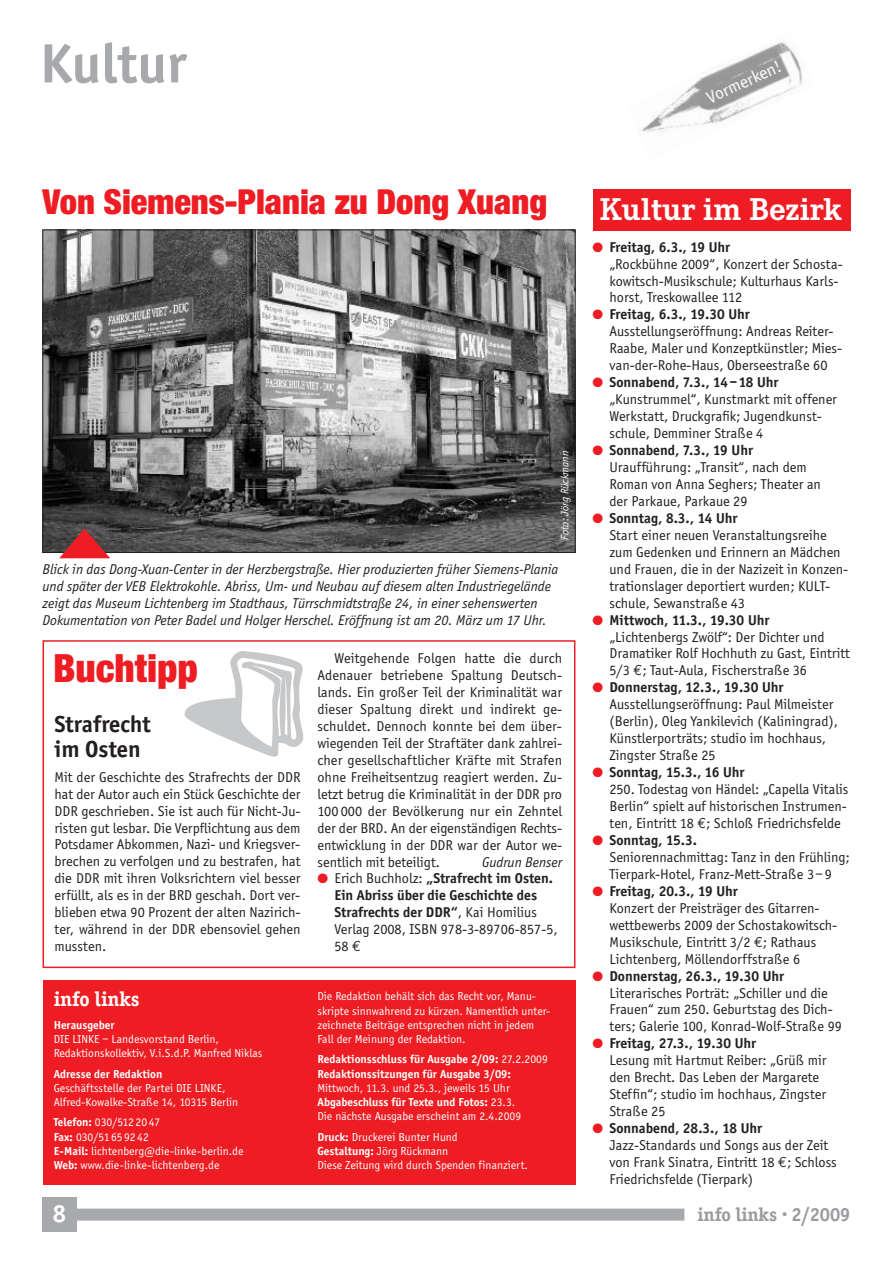
<style>
.page{position:relative;width:893px;height:1263px;background:#fff}
.page>*{position:absolute;margin:0;border:0;box-sizing:border-box;transform-origin:0 0}
.t1{font:700 57px "Officina Sans";color:#a8a9ad}
.t2{font:900 condensed 39px "Helvetica Neue";color:#ee1d23}
.t3{font:900 condensed 34.5px "Helvetica Neue";color:#ee1d23}
.t4{font:700 32.7px "Corporate E";color:#fff}
.t5{font:700 25.5px "Officina Sans";color:#fff}
.t6{font:700 24px/25.5px "Officina Sans";color:#231f20}
.t7{font:700 21px "Officina Serif";color:#fff}
.t8{font:700 19.5px "Officina Serif";color:#999b9e}
.t9{font:18px "Officina Sans";color:#fff}
.t10{font:14.7px/17px "Officina Sans";color:#231f20}
.t11{font:italic 14.7px/17px "Officina Sans";color:#231f20}
.t12{font:700 14.7px/17px "Officina Sans";color:#231f20}
.t13{font:12px/14.2px "Officina Sans";color:#fff}
.t14{font:700 12px/14.2px "Officina Sans";color:#fff}
.t15{font:italic 11.25px "Officina Sans";color:#fff}
.s1{font-weight:700}
.s2{color:#ee1d23}
.s3{font-weight:400}
.s4{font-family:"Euro Mono";font-weight:400}
.s5{font-family:"Euro Mono"}
</style>
<div class="page">
<div style="left:43px;top:980px;width:532px;height:204px;background:#ee1d23"></div>
<div style="left:593px;top:190px;width:257px;height:41px;background:#ee1d23"></div>
<img style="left:637px;top:42px;width:165px;height:90px">
<div style="left:43px;top:1198px;width:34px;height:34px;background:#a8a9ad"></div>
<div style="left:75px;top:1208px;width:609px;height:12px;background:#a8a9ad"></div>
<svg style="left:184px;top:651px;width:120px;height:106px"></svg>
<div style="left:43px;top:640px;width:532px;height:328px;border:2px solid #ee1d23"></div>
<img style="left:45px;top:232px;width:528px;height:319px">
<svg style="left:59px;top:528px;width:51px;height:30px;background:#9c3639"></svg>
<h1 class="t1" style="left:40px;top:29px;width:148px">Kultur</h1>
<p class="t9" style="left:703px;top:89px;width:81px;rotate:-25deg">Vormerken!</p>
<h3 class="t3" style="left:43px;top:190px;width:506px">Von Siemens-Plania zu Dong Xuang</h3>
<p class="t15" style="left:558px;top:540px;width:91px;rotate:-90deg">Foto: Jörg Rückmann</p>
<p class="t11" style="left:43px;top:560px;width:517px">Blick in das Dong-Xuan-Center in der Herzbergstraße. Hier produzierten früher Siemens-Plania und später der VEB Elektrokohle. Abriss, Um- und Neubau auf diesem alten Industriegelände zeigt das Museum Lichtenberg im Stadthaus, Türrschmidtstraße 24, in einer sehenswerten Dokumentation von Peter Badel und Holger Herschel. Eröffnung ist am 20. März um 17 Uhr.</p>
<h2 class="t2" style="left:53px;top:654px;width:146px">Buchtipp</h2>
<h3 class="t6" style="left:54px;top:711px;width:98px">Strafrecht im Osten</h3>
<p class="t10" style="left:54px;top:768px;width:247px;text-align:justify">Mit der Geschichte des Strafrechts der DDR hat der Autor auch ein Stück Geschichte der DDR geschrieben. Sie ist auch für Nicht-Ju&shy;risten gut lesbar. Die Verpflichtung aus dem Potsdamer Abkommen, Nazi- und Kriegsver&shy;brechen zu verfolgen und zu bestrafen, hat die DDR mit ihren Volksrichtern viel besser erfüllt, als es in der BRD geschah. Dort ver&shy;blieben etwa 90 Prozent der alten Nazirich&shy;ter, während in der DDR ebensoviel gehen mussten.</p>
<h3 class="t7" style="left:54px;top:986px;width:87px">info links</h3>
<p class="t14" style="left:54px;top:1018px;width:62px">Herausgeber</p>
<p class="t13" style="left:54px;top:1032px;width:210px">DIE LINKE – Landesvorstand Berlin,<br>Redaktionskollektiv, V.i.S.d.P. Manfred Niklas</p>
<p class="t14" style="left:54px;top:1066px;width:110px">Adresse der Redaktion</p>
<p class="t13" style="left:54px;top:1081px;width:186px">Geschäftsstelle der Partei DIE LINKE,<br>Alfred-Kowalke-Straße 14, 10315 Berlin</p>
<p class="t13" style="left:54px;top:1115px;width:191px"><span class="s1">Telefon:</span> 030/512 20 47<br><span class="s1">Fax:</span> 030/51 65 92 42<br><span class="s1">E-Mail:</span> lichtenberg@die-linke-berlin.de<br><span class="s1">Web:</span> www.die-linke-lichtenberg.de</p>
<p class="t10" style="left:317px;top:649px;width:246px;text-align:justify;text-indent:17px">Weitgehende Folgen hatte die durch Adenauer betriebene Spaltung Deutsch&shy;lands. Ein großer Teil der Kriminalität war dieser Spaltung direkt und indirekt ge&shy;schuldet. Dennoch konnte bei dem über&shy;wiegenden Teil der Straftäter dank zahlrei&shy;cher gesellschaftlicher Kräfte mit Strafen ohne Freiheitsentzug reagiert werden. Zu&shy;letzt betrug die Kriminalität in der DDR pro 100 000 der Bevölkerung nur ein Zehntel der der BRD. An der eigenständigen Rechts&shy;entwicklung in der DDR war der Autor we&shy;sentlich mit beteiligt.</p>
<p class="t11" style="left:482px;top:853px;width:81px">Gudrun Benser</p>
<p class="t12" style="left:334px;top:870px;width:225px;text-indent:-17px"><span class="s2">●</span> <span class="s3">Erich Buchholz:</span> „Strafrecht im Osten.<br>Ein Abriss über die Geschichte des<br>Strafrechts der DDR“<span class="s3">, Kai Homilius<br>Verlag 2008, ISBN 978-3-89706-857-5,<br>58</span> <span class="s4">€</span></p>
<p class="t13" style="left:317px;top:989px;width:234px">Die Redaktion behält sich das Recht vor, Manu&shy;skripte sinnwahrend zu kürzen. Namentlich unter&shy;zeichnete Beiträge entsprechen nicht in jedem Fall der Meinung der Redaktion.</p>
<p class="t14" style="left:317px;top:1052px;width:232px">Redaktionsschluss für Ausgabe 2/09: <span class="s3">27.2.2009<br></span>Redaktionssitzungen für Ausgabe 3/09:</p>
<p class="t13" style="left:317px;top:1080px;width:205px">Mittwoch, 11.3. und 25.3., jeweils 15 Uhr<br><span class="s1">Abgabeschluss für Texte und Fotos:</span> 23.3.<br>Die nächste Ausgabe erscheint am 2.4.2009</p>
<p class="t13" style="left:317px;top:1129px;width:212px"><span class="s1">Druck:</span> Druckerei Bunter Hund<br><span class="s1">Gestaltung:</span> Jörg Rückmann<br>Diese Zeitung wird durch Spenden finanziert.</p>
<h3 class="t4" style="left:600px;top:189px;width:244px">Kultur im Bezirk</h3>
<p class="t10" style="left:609px;top:238px;width:235px;text-indent:-17px"><span class="s2">●</span> <span class="s1">Freitag, 6.3., 19 Uhr<br></span>„Rockbühne 2009“, Konzert der Schosta&shy;kowitsch-Musikschule; Kulturhaus Karls&shy;horst, Treskowallee 112</p>
<p class="t10" style="left:609px;top:306px;width:234px;text-indent:-17px"><span class="s2">●</span> <span class="s1">Freitag, 6.3., 19.30 Uhr </span>Ausstellungseröffnung: Andreas Reiter-Raabe, Maler und Konzeptkünstler; Mies&shy;van-der-Rohe-Haus, Oberseestraße 60</p>
<p class="t10" style="left:609px;top:374px;width:229px;text-indent:-17px"><span class="s2">●</span> <span class="s1">Sonnabend, 7.3., 14–18 Uhr </span>„Kunstrummel“, Kunstmarkt mit offener Werkstatt, Druckgrafik; Jugendkunst&shy;schule, Demminer Straße 4</p>
<p class="t10" style="left:609px;top:441px;width:213px;text-indent:-17px"><span class="s2">●</span> <span class="s1">Sonnabend, 7.3., 19 Uhr<br></span>Uraufführung: „Transit“, nach dem<br>Roman von Anna Seghers; Theater an der Parkaue, Parkaue 29</p>
<p class="t10" style="left:609px;top:509px;width:240px;text-indent:-17px"><span class="s2">●</span> <span class="s1">Sonntag, 8.3., 14 Uhr<br></span>Start einer neuen Veranstaltungsreihe zum Gedenken und Erinnern an Mädchen und Frauen, die in der Nazizeit in Konzen&shy;trationslager deportiert wurden; KULT&shy;schule, Sewanstraße 43</p>
<p class="t10" style="left:609px;top:611px;width:242px;text-indent:-17px"><span class="s2">●</span> <span class="s1">Mittwoch, 11.3., 19.30 Uhr </span>„Lichtenbergs Zwölf“: Der Dichter und Dramatiker Rolf Hochhuth zu Gast, Eintritt 5/3 <span class="s5">€</span>; Taut-Aula, Fischerstraße 36</p>
<p class="t10" style="left:609px;top:679px;width:230px;text-indent:-17px"><span class="s2">●</span> <span class="s1">Donnerstag, 12.3., 19.30 Uhr </span>Ausstellungseröffnung: Paul Milmeister (Berlin), Oleg Yankilevich (Kaliningrad), Künstlerporträts; studio im hochhaus, Zingster Straße 25</p>
<p class="t10" style="left:609px;top:763px;width:240px;text-indent:-17px"><span class="s2">●</span> <span class="s1">Sonntag, 15.3., 16 Uhr<br></span>250. Todestag von Händel: „Capella Vitalis Berlin“ spielt auf historischen Instrumen&shy;ten, Eintritt 18 <span class="s5">€</span>; Schloß Friedrichsfelde</p>
<p class="t10" style="left:609px;top:831px;width:242px;text-indent:-17px"><span class="s2">●</span> <span class="s1">Sonntag, 15.3.<br></span>Seniorennachmittag: Tanz in den Frühling;<br>Tierpark-Hotel, Franz-Mett-Straße 3– 9</p>
<p class="t10" style="left:609px;top:882px;width:229px;text-indent:-17px"><span class="s2">●</span> <span class="s1">Freitag, 20.3., 19 Uhr<br></span>Konzert der Preisträger des Gitarren&shy;wettbewerbs 2009 der Schostakowitsch-Musikschule, Eintritt 3/2 <span class="s5">€</span>; Rathaus Lichtenberg, Möllendorffstraße 6</p>
<p class="t10" style="left:609px;top:967px;width:234px;text-indent:-17px"><span class="s2">●</span> <span class="s1">Donnerstag, 26.3., 19.30 Uhr </span>Literarisches Porträt: „Schiller und die Frauen“ zum 250. Geburtstag des Dich&shy;ters; Galerie 100, Konrad-Wolf-Straße 99</p>
<p class="t10" style="left:609px;top:1035px;width:219px;text-indent:-17px"><span class="s2">●</span> <span class="s1">Freitag, 27.3., 19.30 Uhr<br></span>Lesung mit Hartmut Reiber: „Grüß mir den Brecht. Das Leben der Margarete<br>Steffin“; studio im hochhaus, Zingster<br>Straße 25</p>
<p class="t10" style="left:609px;top:1119px;width:229px;text-indent:-17px"><span class="s2">●</span> <span class="s1">Sonnabend, 28.3., 18 Uhr </span>Jazz-Standards und Songs aus der Zeit von Frank Sinatra, Eintritt 18 <span class="s5">€</span>; Schloss Friedrichsfelde (Tierpark)</p>
<h3 class="t5" style="left:53px;top:1198px;width:15px">8</h3>
<h3 class="t8" style="left:697px;top:1202px;width:154px">info links · 2/2009</h3>
</div>
